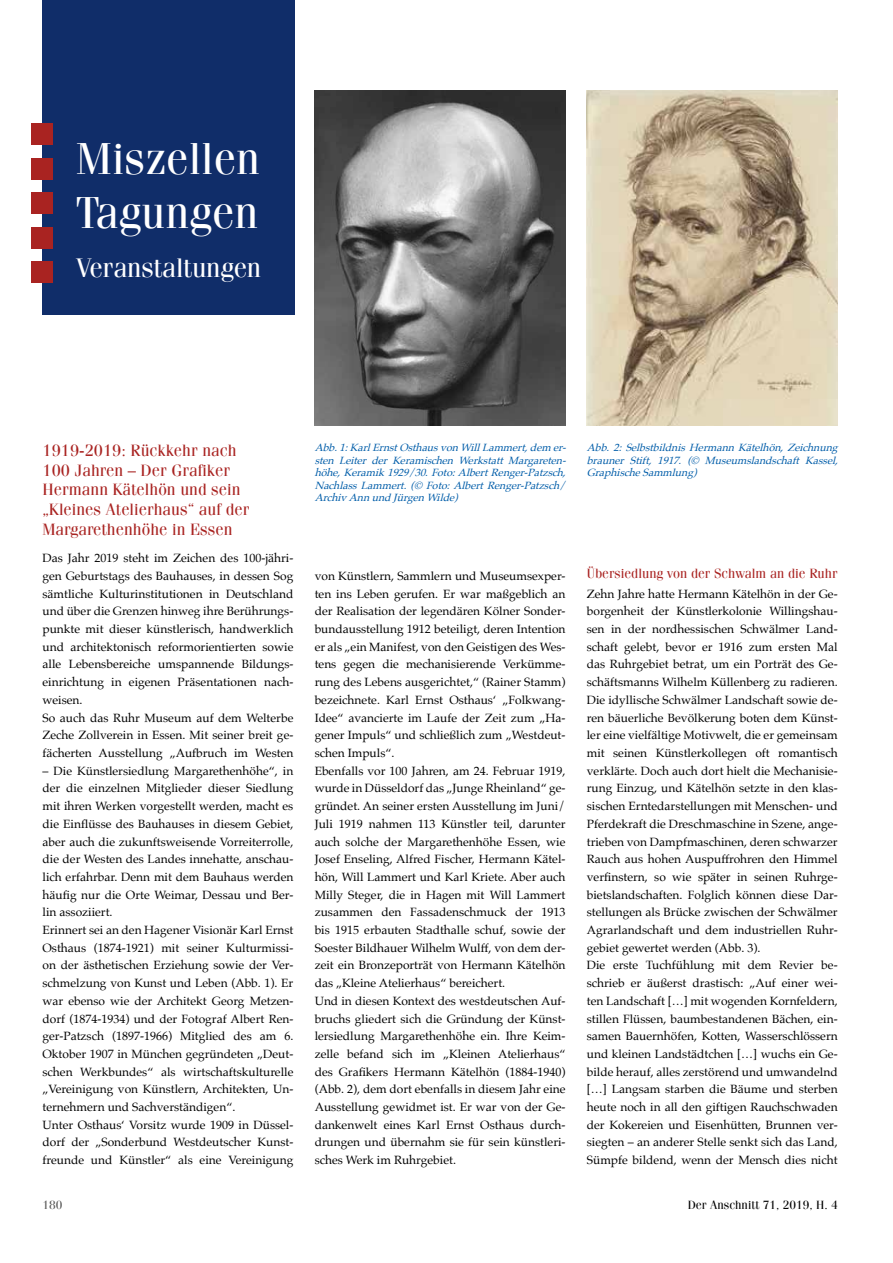
<style>
.page{position:relative;width:893px;height:1263px;background:#fff}
.page>*{position:absolute;margin:0;border:0;box-sizing:border-box;transform-origin:0 0}
.t1{font:45px/54px "Fenice LT";color:#fff}
.t2{font:27px "Fenice LT";letter-spacing:-.01em;color:#fff}
.t3{font:16.5px/19.8px "Fenice LT";color:#a92321}
.t4{font:13.5px "Fenice LT";color:#a92321}
.t5{font:12px/17.7px "Palatino";color:#000}
.t6{font:12px "Fenice LT";color:#000}
.t7{font:12px "Fenice LT";color:#575756}
.t8{font:italic 10.5px/12.6px "Palatino";color:#005da9;text-align:justify}
</style>
<div class="page">
<div style="left:42px;top:0;width:252px;height:314px;background:#102d69"></div>
<div style="left:31px;top:261px;width:22px;height:22px;background:#a92321"></div>
<div style="left:31px;top:227px;width:22px;height:22px;background:#a92321"></div>
<div style="left:31px;top:192px;width:22px;height:22px;background:#a92321"></div>
<div style="left:31px;top:158px;width:22px;height:22px;background:#a92321"></div>
<div style="left:31px;top:123px;width:22px;height:22px;background:#a92321"></div>
<img style="left:315px;top:90px;width:251px;height:335px">
<img style="left:586px;top:90px;width:252px;height:335px">
<h1 class="t1" style="left:76px;top:130px;width:186px">Miszellen<br>Tagungen</h1>
<h2 class="t2" style="left:76px;top:252px;width:187px">Veranstaltungen</h2>
<h3 class="t3" style="left:43px;top:440px;width:208px">1919-2019: Rückkehr nach<br>100 Jahren – Der Grafiker<br>Hermann Kätelhön und sein „Kleines Atelierhaus“ auf der<br>Margarethenhöhe in Essen</h3>
<p class="t5" style="left:43px;top:549px;width:252px">Das Jahr 2019 steht im Zeichen des 100-jähri&shy;gen Geburtstags des Bauhauses, in dessen Sog sämtliche Kulturinstitutionen in Deutschland und über die Grenzen hinweg ihre Berührungs&shy;punkte mit dieser künstlerisch, handwerklich und architektonisch reformorientierten sowie alle Lebensbereiche umspannende Bildungs&shy;einrichtung in eigenen Präsentationen nach&shy;weisen.<br>So auch das Ruhr Museum auf dem Welterbe Zeche Zollverein in Essen. Mit seiner breit ge&shy;fächerten Ausstellung „Aufbruch im Westen</p>
<p class="t5" style="left:43px;top:762px;width:252px">– Die Künstlersiedlung Margarethenhöhe“, in der die einzelnen Mitglieder dieser Siedlung mit ihren Werken vorgestellt werden, macht es die Einflüsse des Bauhauses in diesem Gebiet, aber auch die zukunftsweisende Vorreiterrolle, die der Westen des Landes innehatte, anschau&shy;lich erfahrbar. Denn mit dem Bauhaus werden häufig nur die Orte Weimar, Dessau und Ber&shy;lin assoziiert.<br>Erinnert sei an den Hagener Visionär Karl Ernst Osthaus (1874-1921) mit seiner Kulturmissi&shy;on der ästhetischen Erziehung sowie der Ver&shy;schmelzung von Kunst und Leben (Abb. 1). Er war ebenso wie der Architekt Georg Metzen&shy;dorf (1874-1934) und der Fotograf Albert Ren&shy;ger-Patzsch (1897-1966) Mitglied des am 6.<br>Oktober 1907 in München gegründeten „Deut&shy;schen Werkbundes“ als wirtschaftskulturelle „Vereinigung von Künstlern, Architekten, Un&shy;ternehmern und Sachverständigen“.<br>Unter Osthaus‘ Vorsitz wurde 1909 in Düssel&shy;dorf der „Sonderbund Westdeutscher Kunst&shy;freunde und Künstler“ als eine Vereinigung</p>
<p class="t8" style="left:315px;top:441px;width:257px">Abb.1:KarlErnstOsthausvonWillLammert,dem er&shy;sten Leiter der Keramischen Werkstatt Margareten&shy;höhe,Keramik1929/30.Foto:AlbertRenger-Patzsch, NachlassLammert.(©Foto:AlbertRenger-Patzsch/ ArchivAnnundJürgenWilde)</p>
<p class="t8" style="left:587px;top:441px;width:257px">Abb.2:SelbstbildnisHermannKätelhön,Zeichnung brauner Stift, 1917. (© Museumslandschaft Kassel, GraphischeSammlung)</p>
<p class="t5" style="left:315px;top:567px;width:252px">von Künstlern, Sammlern und Museumsexper&shy;ten ins Leben gerufen. Er war maßgeblich an der Realisation der legendären Kölner Sonder&shy;bundausstellung 1912 beteiligt, deren Intention er als „ein Manifest, von den Geistigen des Wes&shy;tens gegen die mechanisierende Verkümme&shy;rung des Lebens ausgerichtet,“ (Rainer Stamm) bezeichnete. Karl Ernst Osthaus‘ „Folkwang-Idee“ avancierte im Laufe der Zeit zum „Ha&shy;gener Impuls“ und schließlich zum „Westdeut&shy;schen Impuls“.<br>Ebenfalls vor 100 Jahren, am 24. Februar 1919, wurde in Düsseldorf das „Junge Rheinland“ ge&shy;gründet. An seiner ersten Ausstellung im Juni/ Juli 1919 nahmen 113 Künstler teil, darunter auch solche der Margarethenhöhe Essen, wie Josef Enseling, Alfred Fischer, Hermann Kätel&shy;hön, Will Lammert und Karl Kriete. Aber auch Milly Steger, die in Hagen mit Will Lammert zusammen den Fassadenschmuck der 1913 bis 1915 erbauten Stadthalle schuf, sowie der Soester Bildhauer Wilhelm Wulff, von dem der&shy;zeit ein Bronzeporträt von Hermann Kätelhön das „Kleine Atelierhaus“ bereichert.<br>Und in diesen Kontext des westdeutschen Auf&shy;bruchs gliedert sich die Gründung der Künst&shy;lersiedlung Margarethenhöhe ein. Ihre Keim&shy;zelle befand sich im „Kleinen Atelierhaus“ des Grafikers Hermann Kätelhön (1884-1940) (Abb. 2), dem dort ebenfalls in diesem Jahr eine Ausstellung gewidmet ist. Er war von der Ge&shy;dankenwelt eines Karl Ernst Osthaus durch&shy;drungen und übernahm sie für sein künstleri&shy;sches Werk im Ruhrgebiet.</p>
<p class="t4" style="left:587px;top:566px;width:252px">Übersiedlung von der Schwalm an die Ruhr</p>
<p class="t5" style="left:587px;top:585px;width:252px">Zehn Jahre hatte Hermann Kätelhön in der Ge&shy;borgenheit der Künstlerkolonie Willingshau&shy;sen in der nordhessischen Schwälmer Land&shy;schaft gelebt, bevor er 1916 zum ersten Mal das Ruhrgebiet betrat, um ein Porträt des Ge&shy;schäftsmanns Wilhelm Küllenberg zu radieren.<br>Die idyllische Schwälmer Landschaft sowie de&shy;ren bäuerliche Bevölkerung boten dem Künst&shy;ler eine vielfältige Motivwelt, die er gemeinsam mit seinen Künstlerkollegen oft romantisch verklärte. Doch auch dort hielt die Mechanisie&shy;rung Einzug, und Kätelhön setzte in den klas&shy;sischen Erntedarstellungen mit Menschen- und Pferdekraft die Dreschmaschine in Szene, ange&shy;trieben von Dampfmaschinen, deren schwarzer Rauch aus hohen Auspuffrohren den Himmel verfinstern, so wie später in seinen Ruhrge&shy;bietslandschaften. Folglich können diese Dar&shy;stellungen als Brücke zwischen der Schwälmer Agrarlandschaft und dem industriellen Ruhr&shy;gebiet gewertet werden (Abb. 3).<br>Die erste Tuchfühlung mit dem Revier be&shy;schrieb er äußerst drastisch: „Auf einer wei&shy;ten Landschaft […] mit wogenden Kornfeldern, stillen Flüssen, baumbestandenen Bächen, ein&shy;samen Bauernhöfen, Kotten, Wasserschlössern und kleinen Landstädtchen […] wuchs ein Ge&shy;bilde herauf, alles zerstörend und umwandelnd […] Langsam starben die Bäume und sterben heute noch in all den giftigen Rauchschwaden der Kokereien und Eisenhütten, Brunnen ver&shy;siegten – an anderer Stelle senkt sich das Land, Sümpfe bildend, wenn der Mensch dies nicht</p>
<p class="t7" style="left:43px;top:1197px;width:22px">180</p>
<p class="t6" style="left:688px;top:1197px;width:152px">Der Anschnitt 71, 2019, H. 4</p>
</div>
